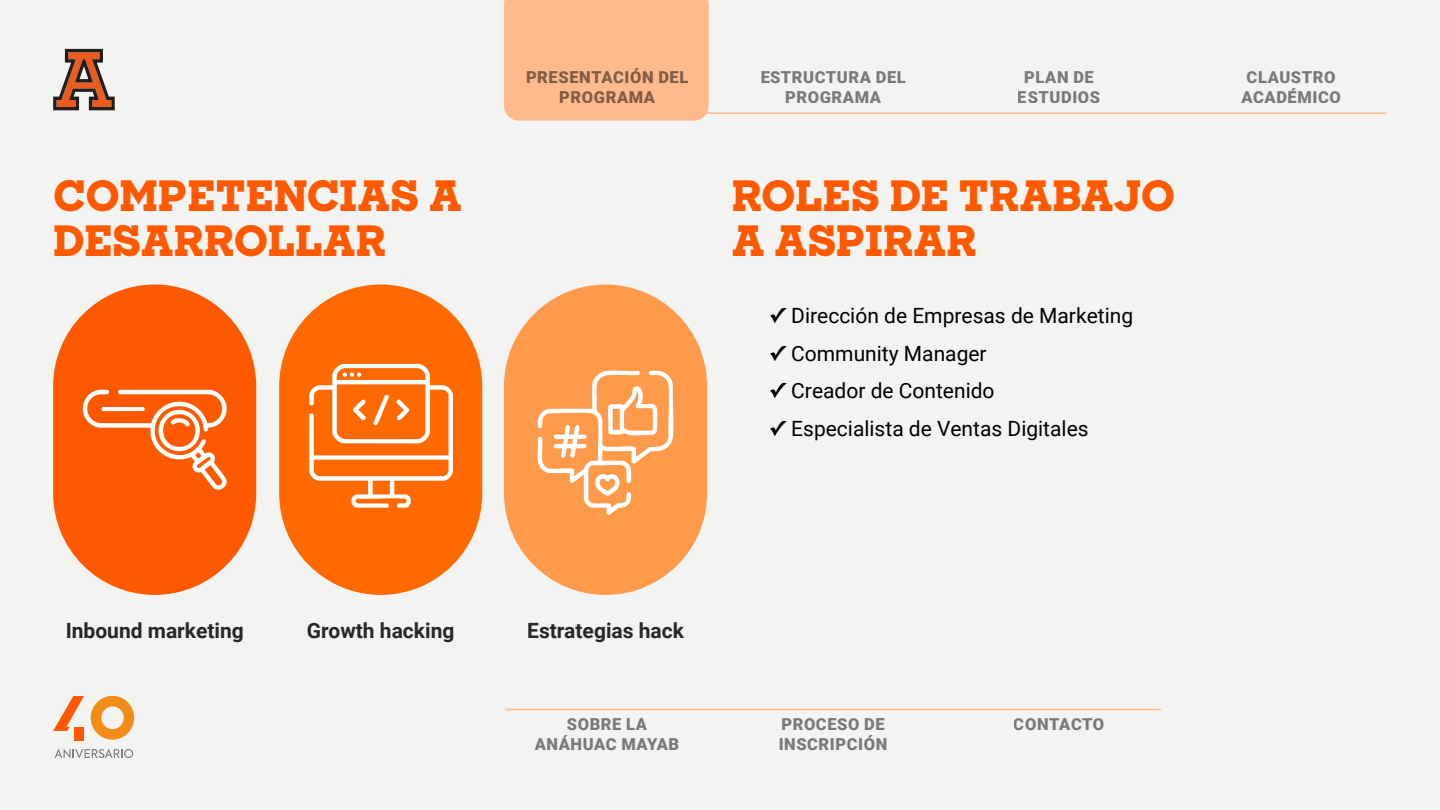
<style>
.page{position:relative;width:1440px;height:810px;background:#f3f3f1}
.page>*{position:absolute;margin:0;border:0;box-sizing:border-box;transform-origin:0 0}
.t1{font:800 42px/45px "Sharp Slab";letter-spacing:-.01em;color:#ff5900}
.t2{font:21px "Roboto";color:#000}
.t3{font:700 21px "Roboto";color:#292626}
.t4{font:900 16.5px/19.8px "Roboto";letter-spacing:.035em;color:#000;text-align:center}
.s1{font-family:"Lucida Grande";font-weight:700}
</style>
<div class="page">
<hr style="left:506px;top:112px;width:881px;height:2px;background:#ffba8b">
<hr style="left:505px;top:709px;width:656px;height:1px;background:#ffba8b">
<svg style="left:55px;top:749px;width:78px;height:9px"></svg>
<svg style="left:91px;top:696px;width:43px;height:44px"></svg>
<div style="left:74px;top:727px;width:10px;height:13px;background:#ff5900"></div>
<svg style="left:53px;top:696px;width:31px;height:35px"></svg>
<svg style="left:53px;top:49px;width:62px;height:61px"></svg>
<div style="left:504px;top:0;width:205px;height:121px;background:#ffba8b"></div>
<div style="left:53px;top:285px;width:203px;height:310px;background:#ff5900;border-radius:102px"></div>
<div style="left:279px;top:285px;width:203px;height:310px;background:#ff6900;border-radius:102px"></div>
<div style="left:504px;top:285px;width:203px;height:310px;background:#ff9a4b;border-radius:102px"></div>
<svg style="left:309px;top:364px;width:144px;height:144px"></svg>
<svg style="left:537px;top:370px;width:137px;height:145px"></svg>
<svg style="left:82px;top:390px;width:145px;height:100px"></svg>
<p class="t4" style="left:526px;top:66px;width:164px">PRESENTACIÓN DEL<br>PROGRAMA</p>
<p class="t4" style="left:760px;top:66px;width:147px">ESTRUCTURA DEL<br>PROGRAMA</p>
<p class="t4" style="left:1018px;top:66px;width:84px">PLAN DE<br>ESTUDIOS</p>
<h1 class="t1" style="left:53px;top:172px;width:410px">COMPETENCIAS A<br>DESARROLLAR</h1>
<h1 class="t1" style="left:732px;top:172px;width:445px">ROLES DE TRABAJO<br>A ASPIRAR</h1>
<p class="t2" style="left:769px;top:301px;width:366px"><span class="s1">✓</span> Dirección de Empresas de Marketing</p>
<p class="t2" style="left:769px;top:338px;width:219px"><span class="s1">✓</span> Community Manager</p>
<p class="t2" style="left:769px;top:376px;width:227px"><span class="s1">✓</span> Creador de Contenido</p>
<p class="t2" style="left:769px;top:413px;width:321px"><span class="s1">✓</span> Especialista de Ventas Digitales</p>
<p class="t4" style="left:1241px;top:66px;width:101px">CLAUSTRO<br>ACADÉMICO</p>
<p class="t3" style="left:66px;top:616px;width:180px">Inbound marketing</p>
<p class="t3" style="left:307px;top:616px;width:149px">Growth hacking</p>
<p class="t3" style="left:527px;top:616px;width:158px">Estrategias hack</p>
<p class="t4" style="left:535px;top:714px;width:146px">SOBRE LA<br>ANÁHUAC MAYAB</p>
<p class="t4" style="left:779px;top:714px;width:110px;text-align:left">PROCESO DE<br>INSCRIPCIÓN</p>
<p class="t4" style="left:1014px;top:714px;width:92px">CONTACTO</p>
</div>
